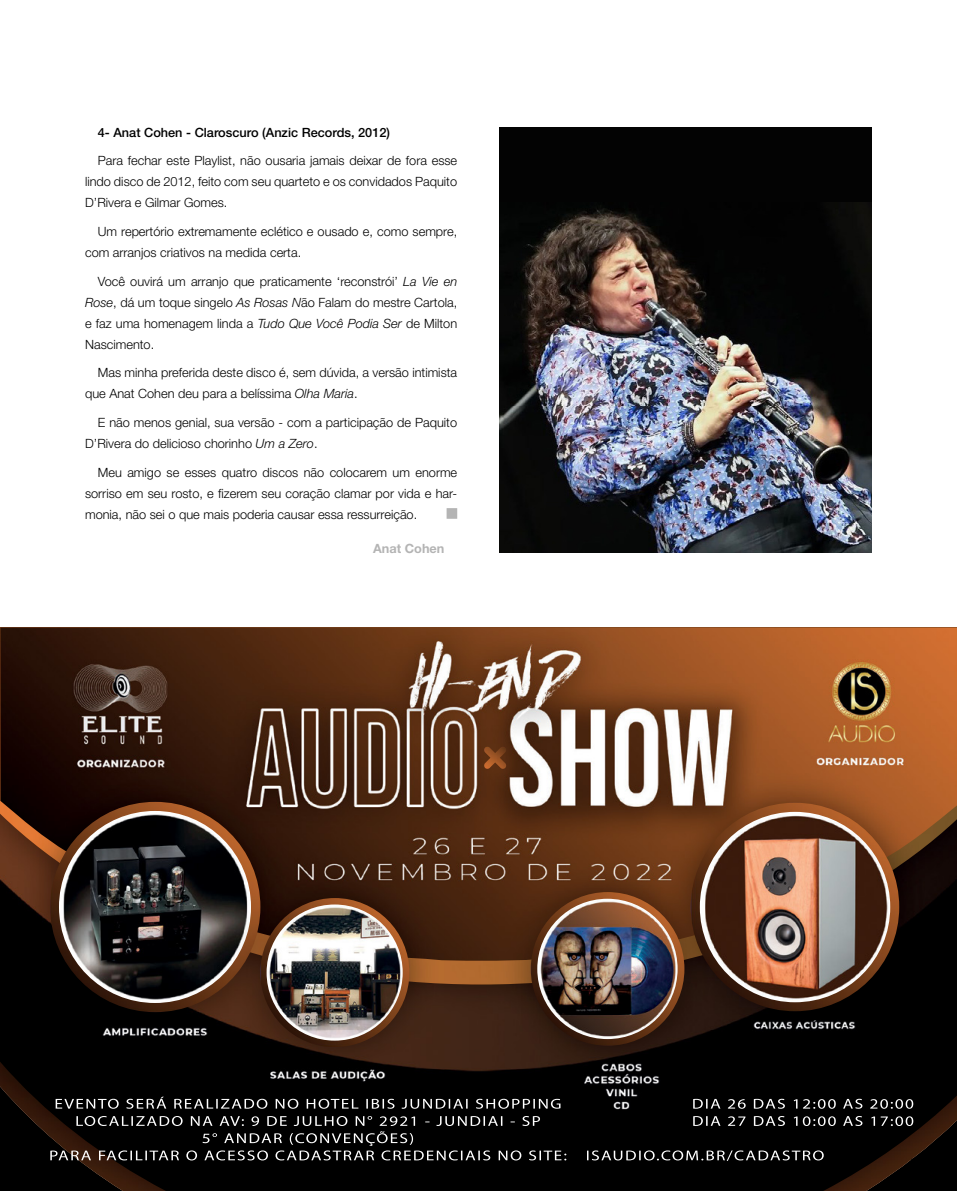
<style>
.page{position:relative;width:957px;height:1191px;background:#fff}
.page>*{position:absolute;margin:0;border:0;box-sizing:border-box;transform-origin:0 0}
.t1{font:300 12.75px/21px "Helvetica Neue LT Std";color:#000;text-align:justify}
.t2{font:500 12.75px "Helvetica Neue LT Std";color:#000}
.t3{font:700 12.75px "Helvetica Neue LT Std";color:#b4b4b4}
.s1{font-style:italic}
</style>
<div class="page">
<div style="left:446px;top:508px;width:11px;height:11px;background:#b4b4b4;border:2px solid #b4b4b4"></div>
<div style="left:500px;top:128px;width:372px;height:425px;background:#030303"></div>
<img style="left:500px;top:202px;width:372px;height:351px">
<img style="left:0;top:984px;width:957px;height:207px">
<img style="left:0;top:960px;width:957px;height:24px">
<img style="left:0;top:627px;width:957px;height:333px">
<img style="left:484px;top:746px;width:22px;height:23px">
<img style="left:531px;top:892px;width:153px;height:153px;border-radius:77px">
<img style="left:537px;top:898px;width:140px;height:141px;border-radius:70px">
<img style="left:691px;top:802px;width:208px;height:209px;border-radius:104px">
<img style="left:700px;top:812px;width:190px;height:190px;border-radius:95px">
<img style="left:50px;top:802px;width:210px;height:210px;border-radius:105px">
<img style="left:59px;top:811px;width:192px;height:192px;border-radius:96px">
<img style="left:260px;top:898px;width:149px;height:149px;border-radius:75px">
<img style="left:267px;top:904px;width:136px;height:136px;border-radius:68px">
<p class="t2" style="left:98px;top:125px;width:294px">4- Anat Cohen - Claroscuro (Anzic Records, 2012)</p>
<p class="t1" style="left:85px;top:150px;width:374px;text-indent:13px">Para fechar este Playlist, não ousaria jamais deixar de fora esse lindo disco de 2012, feito com seu quarteto e os convidados Paquito D’Rivera e Gilmar Gomes.</p>
<p class="t1" style="left:85px;top:221px;width:374px;text-indent:13px">Um repertório extremamente eclético e ousado e, como sempre, com arranjos criativos na medida certa.</p>
<p class="t1" style="left:85px;top:270px;width:374px;text-indent:13px">Você ouvirá um arranjo que praticamente ‘reconstrói’ <span class="s1">La Vie en Rose</span>, dá um toque singelo <span class="s1">As Rosas N</span>ão Falam do mestre Cartola, e faz uma homenagem linda a <span class="s1">Tudo Que Você Podia Ser</span> de Milton Nascimento.</p>
<p class="t1" style="left:85px;top:362px;width:374px;text-indent:13px">Mas minha preferida deste disco é, sem dúvida, a versão intimista que Anat Cohen deu para a belíssima <span class="s1">Olha Maria</span>.</p>
<p class="t1" style="left:85px;top:412px;width:374px;text-indent:13px">E não menos genial, sua versão - com a participação de Paquito<br>D’Rivera do delicioso chorinho <span class="s1">Um a Zero</span>.</p>
<p class="t1" style="left:85px;top:461px;width:374px;text-indent:13px">Meu amigo se esses quatro discos não colocarem um enorme sorriso em seu rosto, e fizerem seu coração clamar por vida e har&shy;monia, não sei o que mais poderia causar essa ressurreição.</p>
<p class="t3" style="left:373px;top:540px;width:73px">Anat Cohen</p>
</div>
